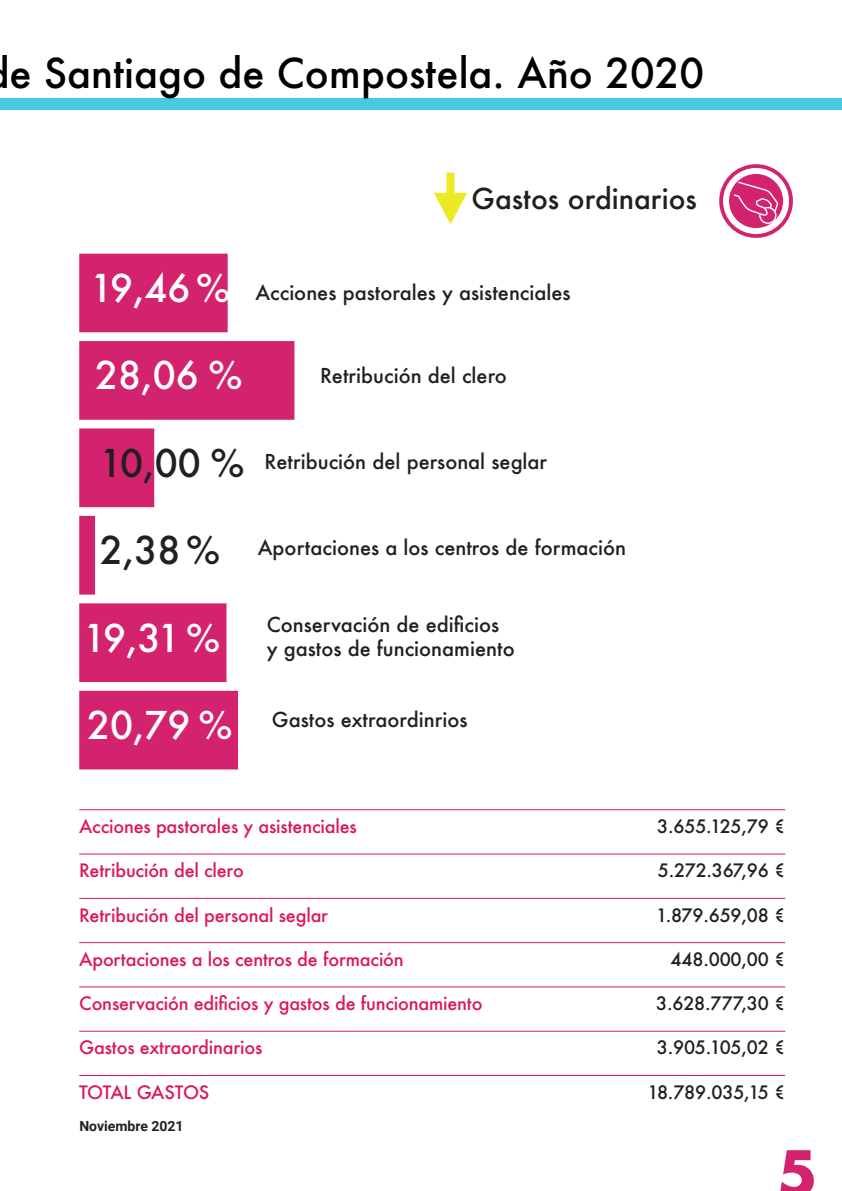
<style>
.page{position:relative;width:842px;height:1191px;background:#fff}
.page>*{position:absolute;margin:0;border:0;box-sizing:border-box;transform-origin:0 0}
.t1{font:700 60px "Futura";color:#d4236e}
.t2{font:500 40px "Futura";color:#000001}
.t3{font:500 37.2px "Futura";color:#fff}
.t4{font:500 37.2px "Futura";color:#231f20}
.t5{font:500 28px "Futura";color:#231f20}
.t6{font:500 20px/24px "Futura";color:#231f20}
.t7{font:500 18px "Futura";letter-spacing:-.01em;color:#dc185d}
.t8{font:500 18px "Futura";letter-spacing:-.01em;color:#231f20}
.t9{font:500 18px "Futura";letter-spacing:-.035em;color:#dc185d}
.t10{font:700 14px "Roboto";color:#231f20}
</style>
<div class="page">
<div style="left:0;top:99px;width:842px;height:11px;background:#4ac9e2"></div>
<svg style="left:434px;top:193px;width:33px;height:31px"></svg>
<div style="left:446px;top:172px;width:8px;height:21px;background:#ede924"></div>
<svg style="left:719px;top:164px;width:74px;height:74px;fill:#d4236e"></svg>
<div style="left:723px;top:168px;width:66px;height:66px;border:6px solid #fff;border-radius:50%"></div>
<svg style="left:734px;top:182px;width:44px;height:42px;background:#da4685"></svg>
<hr style="left:79px;top:809px;width:706px;height:1px;background:#dc185d">
<hr style="left:79px;top:853px;width:706px;height:1px;background:#dc185d">
<hr style="left:79px;top:898px;width:706px;height:1px;background:#dc185d">
<hr style="left:79px;top:942px;width:706px;height:1px;background:#dc185d">
<hr style="left:79px;top:986px;width:706px;height:1px;background:#dc185d">
<hr style="left:79px;top:1030px;width:706px;height:1px;background:#dc185d">
<hr style="left:79px;top:1075px;width:706px;height:1px;background:#dc185d">
<div style="left:79px;top:254px;width:149px;height:78px;background:#d4236e"></div>
<div style="left:79px;top:341px;width:215px;height:79px;background:#d4236e"></div>
<div style="left:79px;top:428px;width:75px;height:79px;background:#d4236e"></div>
<div style="left:79px;top:516px;width:16px;height:78px;background:#d4236e"></div>
<div style="left:79px;top:603px;width:147px;height:79px;background:#d4236e"></div>
<div style="left:79px;top:691px;width:159px;height:78px;background:#d4236e"></div>
<h2 class="t2" style="left:9px;top:45px;width:696px">e Santiago de Compostela. Año 2020</h2>
<h3 class="t5" style="left:471px;top:179px;width:227px">Gastos ordinarios</h3>
<h3 class="t3" style="left:90px;top:263px;width:142px">19,46 %</h3>
<p class="t6" style="left:256px;top:280px;width:317px">Acciones pastorales y asistenciales</p>
<h3 class="t3" style="left:95px;top:350px;width:149px">28,06 %</h3>
<p class="t6" style="left:320px;top:363px;width:188px">Retribución del clero</p>
<h3 class="t4" style="left:100px;top:437px;width:147px">10,00 %</h3>
<p class="t6" style="left:265px;top:449px;width:284px">Retribución del personal seglar</p>
<h3 class="t4" style="left:100px;top:525px;width:122px">2,38 %</h3>
<h3 class="t3" style="left:83px;top:612px;width:139px">19,31%</h3>
<h3 class="t3" style="left:87px;top:700px;width:147px">20,79 %</h3>
<p class="t6" style="left:258px;top:535px;width:370px">Aportaciones a los centros de formación</p>
<p class="t6" style="left:267px;top:613px;width:250px">Conservación de edificios y gastos de funcionamiento</p>
<p class="t6" style="left:272px;top:707px;width:197px">Gastos extraordinrios</p>
<p class="t7" style="left:79px;top:814px;width:279px">Acciones pastorales y asistenciales</p>
<p class="t8" style="left:657px;top:814px;width:130px">3.655.125,79 €</p>
<p class="t7" style="left:79px;top:858px;width:166px">Retribución del clero</p>
<p class="t8" style="left:658px;top:858px;width:129px">5.272.367,96 €</p>
<p class="t7" style="left:79px;top:902px;width:250px">Retribución del personal seglar</p>
<p class="t8" style="left:656px;top:902px;width:131px">1.879.659,08 €</p>
<p class="t7" style="left:79px;top:946px;width:326px">Aportaciones a los centros de formación</p>
<p class="t8" style="left:671px;top:946px;width:116px">448.000,00 €</p>
<p class="t7" style="left:79px;top:991px;width:405px">Conservación edificios y gastos de funcionamiento</p>
<p class="t8" style="left:656px;top:991px;width:131px">3.628.777,30 €</p>
<p class="t7" style="left:79px;top:1035px;width:185px">Gastos extraordinarios</p>
<p class="t8" style="left:657px;top:1035px;width:130px">3.905.105,02 €</p>
<p class="t9" style="left:79px;top:1079px;width:132px">TOTAL GASTOS</p>
<p class="t8" style="left:647px;top:1079px;width:139px">18.789.035,15 €</p>
<p class="t10" style="left:79px;top:1116px;width:106px">Noviembre 2021</p>
<h1 class="t1" style="left:777px;top:1129px;width:42px">5</h1>
</div>
